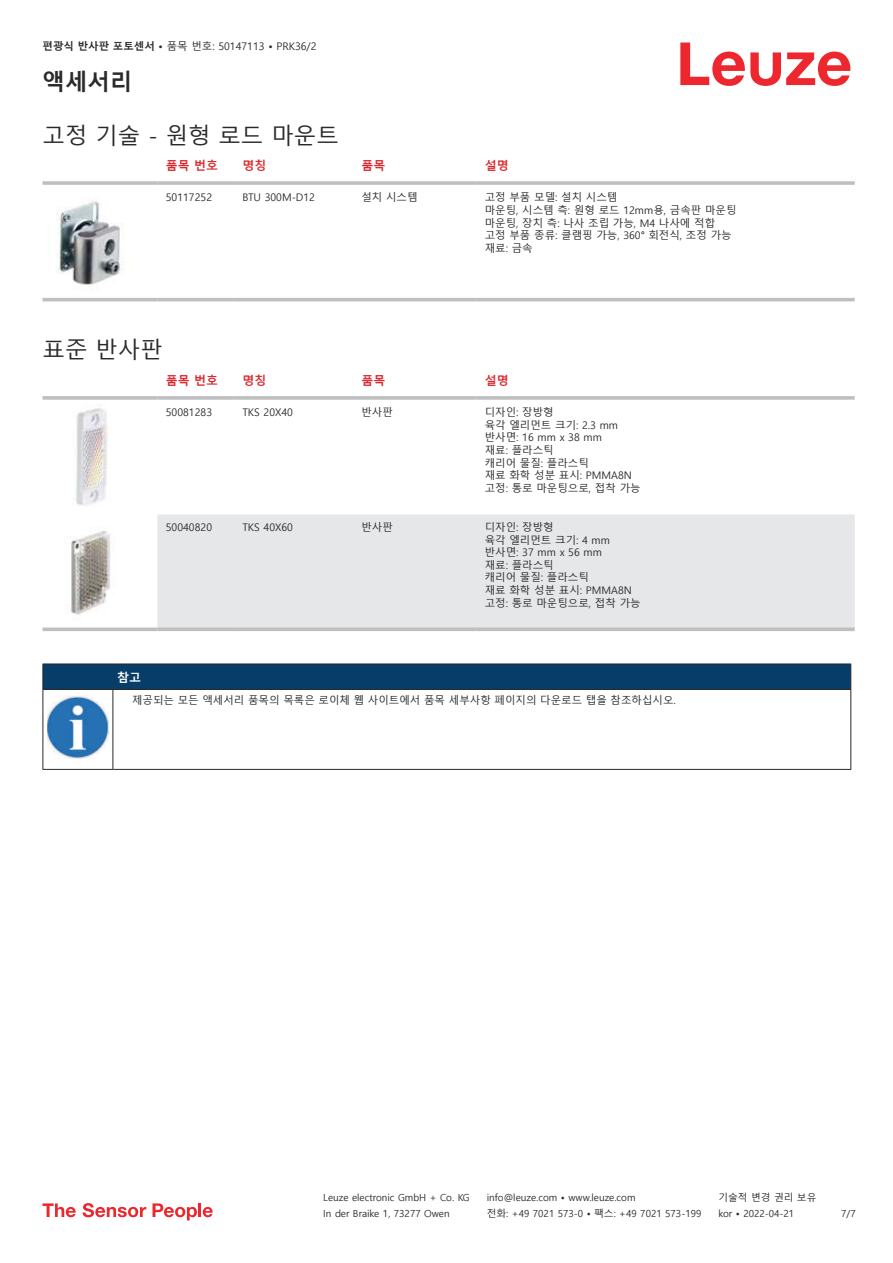
<style>
.page{position:relative;width:893px;height:1263px;background:#fff}
.page>*{position:absolute;margin:0;border:0;box-sizing:border-box;transform-origin:0 0}
.t1{font:22.5px "Malgun Gothic";color:#2b292a}
.t2{font:700 22.5px "Malgun Gothic";color:#2b292a}
.t3{font:700 12px "Malgun Gothic";color:#db2a30}
.t4{font:700 12px "Malgun Gothic";color:#fff}
.t5{font:10.5px/12.6px "Malgun Gothic";color:#2b292a}
.t6{font:9.75px "Malgun Gothic";color:#2b292a}
.s1{font-weight:700}
</style>
<div class="page">
<svg style="left:680px;top:43px;width:170px;height:43px"></svg>
<svg style="left:43px;top:301px;width:812px;height:1px"></svg>
<hr style="left:43px;top:181px;width:114px;height:4px;background:#bdbfc1">
<hr style="left:157px;top:181px;width:77px;height:4px;background:#c8cacb">
<hr style="left:234px;top:181px;width:119px;height:4px;background:#c3c5c6">
<hr style="left:353px;top:181px;width:123px;height:4px;background:#bdbfc1">
<hr style="left:476px;top:181px;width:379px;height:4px;background:#c8cacb">
<hr style="left:43px;top:298px;width:114px;height:3px;background:#bdbfc1">
<hr style="left:157px;top:298px;width:77px;height:3px;background:#bdbfc1">
<hr style="left:234px;top:298px;width:119px;height:3px;background:#bdbfc1">
<hr style="left:353px;top:298px;width:123px;height:3px;background:#bdbfc1">
<hr style="left:476px;top:298px;width:379px;height:3px;background:#bdbfc1">
<img style="left:57px;top:201px;width:65px;height:84px">
<div style="left:157px;top:514px;width:698px;height:113px;background:#e6e7e9"></div>
<svg style="left:43px;top:396px;width:114px;height:4px"></svg>
<svg style="left:157px;top:396px;width:77px;height:4px"></svg>
<svg style="left:234px;top:396px;width:119px;height:4px"></svg>
<svg style="left:353px;top:396px;width:123px;height:4px"></svg>
<svg style="left:476px;top:396px;width:379px;height:4px;background:#c3c5c7"></svg>
<svg style="left:43px;top:627px;width:114px;height:4px"></svg>
<svg style="left:157px;top:627px;width:77px;height:4px"></svg>
<svg style="left:234px;top:627px;width:119px;height:4px"></svg>
<svg style="left:353px;top:627px;width:123px;height:4px"></svg>
<svg style="left:476px;top:627px;width:379px;height:4px;background:#c2c4c6"></svg>
<img style="left:73px;top:408px;width:34px;height:98px">
<img style="left:70px;top:531px;width:40px;height:84px">
<svg style="left:44px;top:690px;width:806px;height:79px"></svg>
<hr style="left:43px;top:689px;width:70px;height:1px;background:#2b292a">
<div style="left:43px;top:664px;width:808px;height:25px;background:#063d69"></div>
<hr style="left:113px;top:689px;width:738px;height:1px;background:#2b292a">
<hr style="left:43px;top:690px;width:1px;height:75px;background:#2b292a">
<hr style="left:113px;top:690px;width:1px;height:75px;background:#2b292a">
<hr style="left:850px;top:690px;width:1px;height:75px;background:#2b292a">
<hr style="left:43px;top:769px;width:70px;height:1px;background:#2b292a">
<hr style="left:113px;top:769px;width:738px;height:1px;background:#2b292a">
<img style="left:47px;top:696px;width:61px;height:63px">
<div style="left:115px;top:690px;width:734px;height:21px;background:#fff"></div>
<svg style="left:43px;top:1203px;width:33px;height:14px"></svg>
<svg style="left:83px;top:1203px;width:63px;height:14px"></svg>
<svg style="left:153px;top:1203px;width:44px;height:17px"></svg>
<hr style="left:198px;top:1203px;width:3px;height:14px;background:#ed272d">
<svg style="left:203px;top:1207px;width:10px;height:10px"></svg>
<p class="t5" style="left:43px;top:40px;width:275px"><span class="s1">편광식 반사판 포토센서 •</span> 품목 번호: 50147113 <span class="s1">•</span> PRK36/2</p>
<h1 class="t2" style="left:43px;top:69px;width:91px">액세서리</h1>
<h1 class="t1" style="left:43px;top:123px;width:298px">고정 기술 - 원형 로드 마운트</h1>
<p class="t3" style="left:166px;top:159px;width:54px">품목 번호</p>
<p class="t3" style="left:242px;top:159px;width:25px">명칭</p>
<p class="t3" style="left:361px;top:159px;width:25px">품목</p>
<p class="t3" style="left:485px;top:159px;width:25px">설명</p>
<p class="t5" style="left:166px;top:191px;width:48px">50117252</p>
<p class="t5" style="left:242px;top:191px;width:74px">BTU 300M-D12</p>
<p class="t5" style="left:361px;top:191px;width:58px">설치 시스템</p>
<p class="t5" style="left:485px;top:191px;width:253px">고정 부품 모델: 설치 시스템<br>마운팅, 시스템 측: 원형 로드 12mm용, 금속판 마운팅 마운팅, 장치 측: 나사 조립 가능, M4 나사에 적합 고정 부품 종류: 클램핑 가능, 360° 회전식, 조정 가능 재료: 금속</p>
<h1 class="t1" style="left:43px;top:337px;width:122px">표준 반사판</h1>
<p class="t3" style="left:166px;top:374px;width:54px">품목 번호</p>
<p class="t3" style="left:242px;top:374px;width:25px">명칭</p>
<p class="t3" style="left:361px;top:374px;width:25px">품목</p>
<p class="t3" style="left:485px;top:374px;width:25px">설명</p>
<p class="t5" style="left:166px;top:406px;width:48px">50081283</p>
<p class="t5" style="left:242px;top:406px;width:52px">TKS 20X40</p>
<p class="t5" style="left:361px;top:406px;width:33px">반사판</p>
<p class="t5" style="left:485px;top:406px;width:157px">디자인: 장방형<br>육각 엘리먼트 크기: 2.3 mm 반사면: 16 mm x 38 mm<br>재료: 플라스틱<br>캐리어 물질: 플라스틱<br>재료 화학 성분 표시: PMMA8N 고정: 통로 마운팅으로, 접착 가능</p>
<p class="t5" style="left:166px;top:521px;width:48px">50040820</p>
<p class="t5" style="left:242px;top:521px;width:52px">TKS 40X60</p>
<p class="t5" style="left:361px;top:521px;width:33px">반사판</p>
<p class="t5" style="left:485px;top:521px;width:157px">디자인: 장방형<br>육각 엘리먼트 크기: 4 mm 반사면: 37 mm x 56 mm<br>재료: 플라스틱<br>캐리어 물질: 플라스틱<br>재료 화학 성분 표시: PMMA8N 고정: 통로 마운팅으로, 접착 가능</p>
<p class="t4" style="left:117px;top:670px;width:25px">참고</p>
<p class="t5" style="left:132px;top:694px;width:545px">제공되는 모든 액세서리 품목의 목록은 로이체 웹 사이트에서 품목 세부사항 페이지의 다운로드 탭을 참조하십시오.</p>
<p class="t6" style="left:323px;top:1192px;width:148px">Leuze electronic GmbH + Co. KG</p>
<p class="t6" style="left:487px;top:1192px;width:150px">info@leuze.com • www.leuze.com</p>
<p class="t6" style="left:718px;top:1192px;width:100px">기술적 변경 권리 보유</p>
<p class="t6" style="left:323px;top:1208px;width:128px">In der Braike 1, 73277 Owen</p>
<p class="t6" style="left:487px;top:1208px;width:216px">전화: +49 7021 573-0 • 팩스: +49 7021 573-199</p>
<p class="t6" style="left:718px;top:1208px;width:77px">kor • 2022-04-21</p>
<p class="t6" style="left:841px;top:1208px;width:16px">7 /7</p>
</div>
